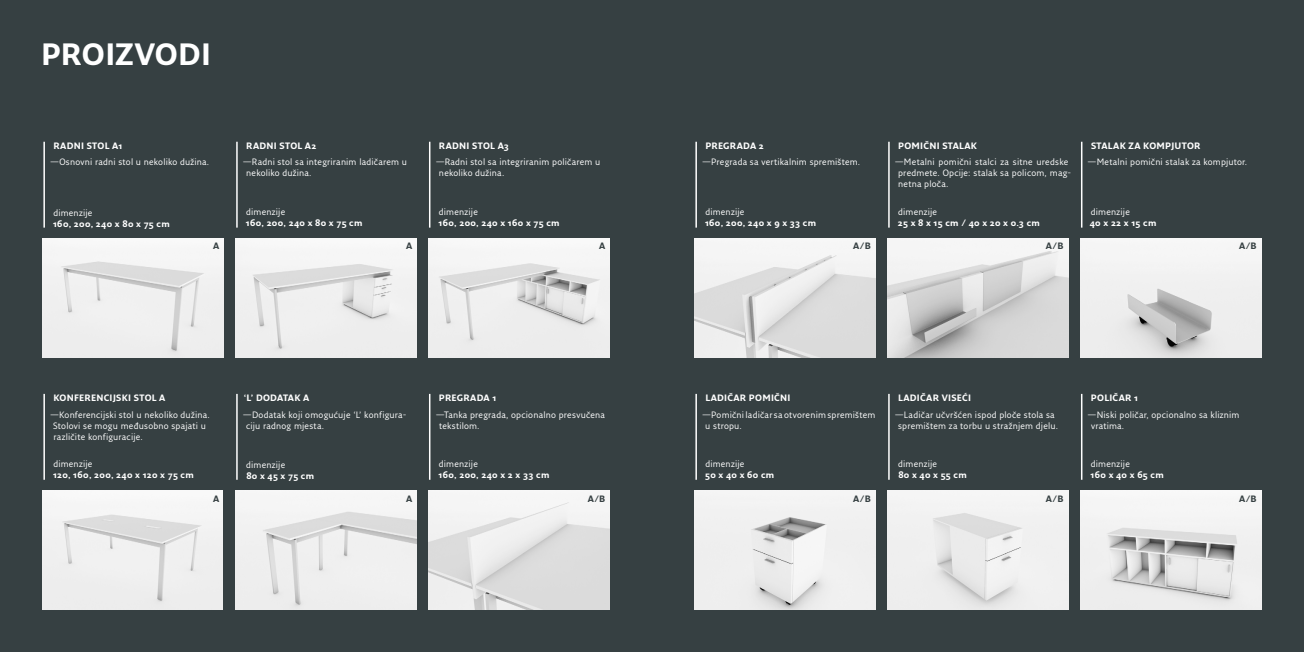
<style>
.page{position:relative;width:1304px;height:652px;background:#364042}
.page>*{position:absolute;margin:0;border:0;box-sizing:border-box;transform-origin:0 0}
.t1{font:700 30px "Fresco Sans";letter-spacing:.01em;color:#fff}
.t2{font:9px/11px "Fresco Sans";letter-spacing:.025em;color:#fff}
.t3{font:700 9px "Fresco Sans";letter-spacing:.03em;color:#fff}
.t4{font:700 9px "Fresco Sans";color:#364042}
</style>
<div class="page">
<img style="left:43px;top:238px;width:181px;height:119px">
<img style="left:43px;top:490px;width:179px;height:119px">
<img style="left:235px;top:238px;width:181px;height:119px">
<img style="left:235px;top:490px;width:181px;height:119px">
<img style="left:428px;top:238px;width:181px;height:119px">
<img style="left:428px;top:490px;width:181px;height:119px">
<hr style="left:43px;top:142px;width:2px;height:86px;background:#fff">
<hr style="left:43px;top:394px;width:2px;height:86px;background:#fff">
<hr style="left:236px;top:142px;width:2px;height:86px;background:#fff">
<hr style="left:236px;top:394px;width:2px;height:86px;background:#fff">
<hr style="left:429px;top:142px;width:1px;height:86px;background:#fff">
<hr style="left:429px;top:394px;width:1px;height:86px;background:#fff">
<img style="left:694px;top:238px;width:182px;height:119px">
<img style="left:694px;top:490px;width:182px;height:119px">
<img style="left:887px;top:238px;width:181px;height:119px">
<img style="left:887px;top:490px;width:181px;height:119px">
<img style="left:1080px;top:238px;width:181px;height:119px">
<img style="left:1080px;top:490px;width:181px;height:119px">
<hr style="left:695px;top:142px;width:2px;height:86px;background:#fff">
<hr style="left:695px;top:394px;width:2px;height:86px;background:#fff">
<hr style="left:888px;top:142px;width:2px;height:86px;background:#fff">
<hr style="left:888px;top:394px;width:2px;height:86px;background:#fff">
<hr style="left:1081px;top:142px;width:1px;height:86px;background:#fff">
<hr style="left:1081px;top:394px;width:1px;height:86px;background:#fff">
<h1 class="t1" style="left:41px;top:36px;width:171px">PROIZVODI</h1>
<p class="t3" style="left:53px;top:140px;width:71px">RADNI STOL A1</p>
<p class="t2" style="left:50px;top:157px;width:161px">—Osnovni radni stol u nekoliko dužina.</p>
<p class="t2" style="left:53px;top:207px;width:41px">dimenzije</p>
<p class="t3" style="left:53px;top:218px;width:118px">160, 200, 240 x 80 x 75 cm</p>
<p class="t3" style="left:246px;top:140px;width:72px">RADNI STOL A2</p>
<p class="t2" style="left:246px;top:157px;width:162px;text-indent:-3px">—Radni stol sa integriranim ladičarem u nekoliko dužina.</p>
<p class="t2" style="left:246px;top:206px;width:41px">dimenzije</p>
<p class="t3" style="left:246px;top:217px;width:118px">160, 200, 240 x 80 x 75 cm</p>
<p class="t3" style="left:439px;top:140px;width:72px">RADNI STOL A3</p>
<p class="t2" style="left:439px;top:157px;width:163px;text-indent:-3px">—Radni stol sa integriranim poličarem u nekoliko dužina.</p>
<p class="t2" style="left:439px;top:206px;width:41px">dimenzije</p>
<p class="t3" style="left:439px;top:217px;width:123px">160, 200, 240 x 160 x 75 cm</p>
<p class="t3" style="left:705px;top:140px;width:60px">PREGRADA 2</p>
<p class="t2" style="left:702px;top:157px;width:160px">—Pregrada sa vertikalnim spremištem.</p>
<p class="t2" style="left:705px;top:206px;width:41px">dimenzije</p>
<p class="t3" style="left:705px;top:217px;width:113px">160, 200, 240 x 9 x 33 cm</p>
<p class="t3" style="left:898px;top:140px;width:80px">POMIČNI STALAK</p>
<p class="t2" style="left:898px;top:157px;width:174px;text-indent:-3px">—Metalni pomični stalci za sitne uredske predmete. Opcije: stalak sa policom, mag&shy;netna ploča.</p>
<p class="t2" style="left:898px;top:206px;width:41px">dimenzije</p>
<p class="t3" style="left:898px;top:217px;width:144px">25 x 8 x 15 cm / 40 x 20 x 0.3 cm</p>
<p class="t3" style="left:1091px;top:140px;width:111px">STALAK ZA KOMPJUTOR</p>
<p class="t2" style="left:1088px;top:157px;width:161px">—Metalni pomični stalak za kompjutor.</p>
<p class="t2" style="left:1091px;top:206px;width:41px">dimenzije</p>
<p class="t3" style="left:1090px;top:217px;width:68px">40 x 22 x 15 cm</p>
<p class="t4" style="left:213px;top:241px;width:8px">A</p>
<p class="t4" style="left:406px;top:241px;width:8px">A</p>
<p class="t4" style="left:599px;top:241px;width:8px">A</p>
<p class="t4" style="left:853px;top:241px;width:19px">A/B</p>
<p class="t4" style="left:1046px;top:241px;width:19px">A/B</p>
<p class="t4" style="left:1239px;top:241px;width:19px">A/B</p>
<p class="t3" style="left:53px;top:392px;width:114px">KONFERENCIJSKI STOL A</p>
<p class="t2" style="left:53px;top:409px;width:158px;text-indent:-3px">—Konferencijski stol u nekoliko dužina.<br>Stolovi se mogu međusobno spajati u različite konfiguracije.</p>
<p class="t2" style="left:53px;top:458px;width:41px">dimenzije</p>
<p class="t3" style="left:53px;top:470px;width:142px">120, 160, 200, 240 x 120 x 75 cm</p>
<p class="t4" style="left:213px;top:493px;width:8px">A</p>
<p class="t3" style="left:244px;top:392px;width:67px">‘L’ DODATAK A</p>
<p class="t2" style="left:246px;top:409px;width:162px;text-indent:-3px">—Dodatak koji omogućuje ‘L’ konfigura&shy;ciju radnog mjesta.</p>
<p class="t2" style="left:246px;top:459px;width:41px">dimenzije</p>
<p class="t3" style="left:246px;top:471px;width:69px">80 x 45 x 75 cm</p>
<p class="t4" style="left:406px;top:493px;width:8px">A</p>
<p class="t3" style="left:439px;top:392px;width:59px">PREGRADA 1</p>
<p class="t2" style="left:439px;top:409px;width:168px;text-indent:-3px">—Tanka pregrada, opcionalno presvučena tekstilom.</p>
<p class="t2" style="left:439px;top:458px;width:41px">dimenzije</p>
<p class="t3" style="left:439px;top:470px;width:112px">160, 200, 240 x 2 x 33 cm</p>
<p class="t3" style="left:705px;top:392px;width:87px">LADIČAR POMIČNI</p>
<p class="t2" style="left:705px;top:409px;width:172px;text-indent:-3px">—Pomični ladičar sa otvorenim spremištem u stropu.</p>
<p class="t2" style="left:705px;top:458px;width:41px">dimenzije</p>
<p class="t3" style="left:705px;top:470px;width:71px">50 x 40 x 60 cm</p>
<p class="t3" style="left:898px;top:392px;width:74px">LADIČAR VISEĆI</p>
<p class="t2" style="left:895px;top:409px;width:165px;text-align:center">—Ladičar učvršćen ispod ploče stola sa spremištem za torbu u stražnjem djelu.</p>
<p class="t2" style="left:898px;top:458px;width:41px">dimenzije</p>
<p class="t3" style="left:898px;top:470px;width:70px">80 x 40 x 55 cm</p>
<p class="t3" style="left:1091px;top:392px;width:49px">POLIČAR 1</p>
<p class="t2" style="left:1091px;top:409px;width:150px;text-indent:-3px">—Niski poličar, opcionalno sa kliznim vratima.</p>
<p class="t2" style="left:1091px;top:458px;width:41px">dimenzije</p>
<p class="t3" style="left:1090px;top:470px;width:75px">160 x 40 x 65 cm</p>
<p class="t4" style="left:588px;top:493px;width:19px">A/B</p>
<p class="t4" style="left:853px;top:493px;width:19px">A/B</p>
<p class="t4" style="left:1046px;top:493px;width:19px">A/B</p>
<p class="t4" style="left:1239px;top:493px;width:19px">A/B</p>
</div>
